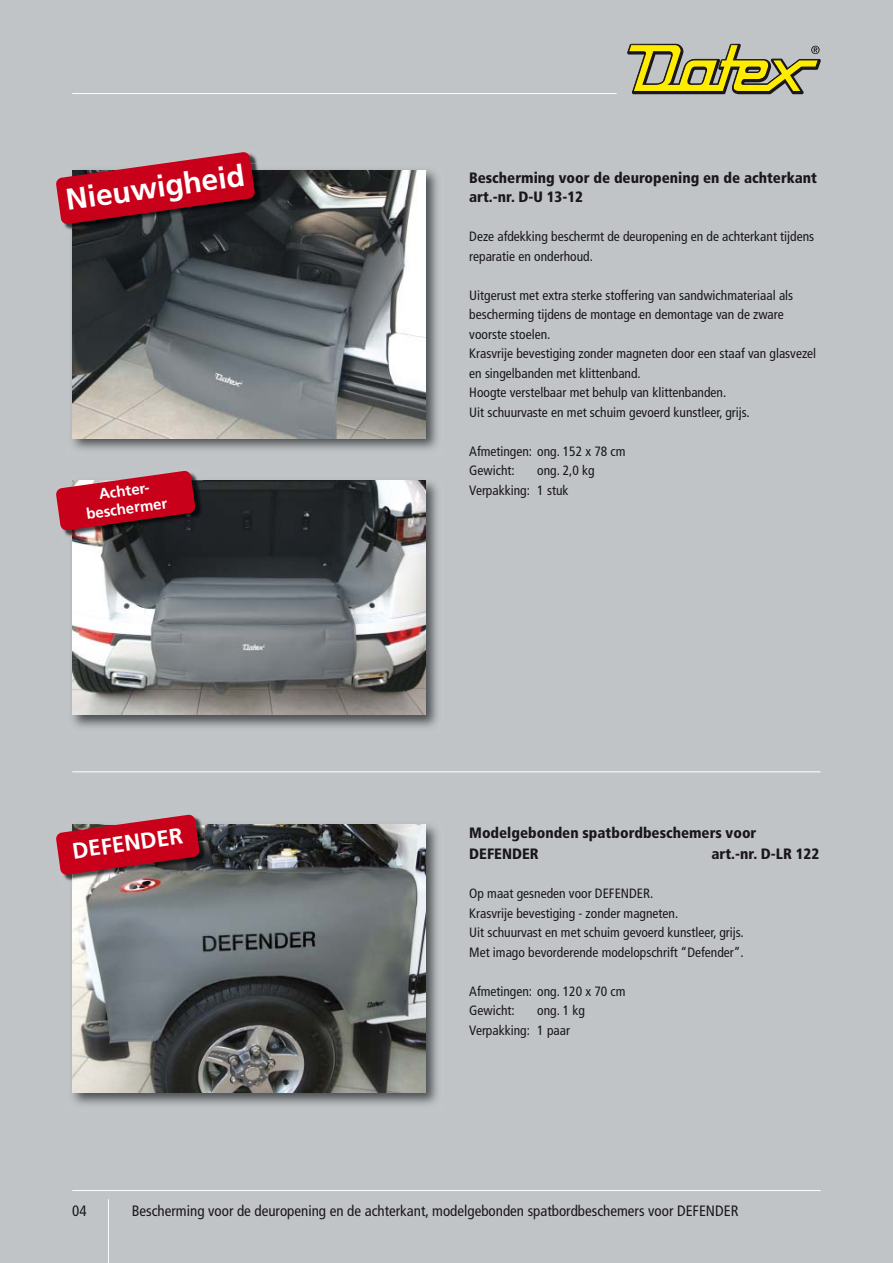
<style>
.page{position:relative;width:893px;height:1263px;background:#c1c4c7}
.page>*{position:absolute;margin:0;border:0;box-sizing:border-box;transform-origin:0 0}
.t1{font:700 30px "Frutiger";color:#fff}
.t2{font:700 22.5px "Frutiger";color:#fff}
.t3{font:900 condensed 15px/19.5px "Frutiger";color:#1a171c}
.t4{font:condensed 15px "Frutiger";color:#1a171c}
.t5{font:700 15px/17.7px "Frutiger";color:#fff;text-align:center}
.t6{font:condensed 13.5px/19.5px "Frutiger";color:#1a171c}
</style>
<div class="page">
<hr style="left:72px;top:771px;width:749px;height:1px;background:#fff">
<hr style="left:72px;top:93px;width:545px;height:1px;background:#fff">
<svg style="left:627px;top:44px;width:194px;height:50px"></svg>
<hr style="left:72px;top:1190px;width:749px;height:1px;background:#fff">
<hr style="left:108px;top:1199px;width:1px;height:64px;background:#fff">
<img style="left:72px;top:170px;width:366px;height:280px">
<img style="left:72px;top:170px;width:353px;height:268px">
<img style="left:72px;top:480px;width:366px;height:248px">
<img style="left:72px;top:480px;width:353px;height:234px">
<img style="left:64px;top:224px;width:8px;height:7px">
<img style="left:255px;top:163px;width:4px;height:7px">
<img style="left:72px;top:170px;width:197px;height:66px">
<svg style="left:56px;top:152px;width:199px;height:72px"></svg>
<img style="left:64px;top:531px;width:8px;height:7px">
<img style="left:72px;top:480px;width:137px;height:62px">
<svg style="left:56px;top:470px;width:140px;height:61px;background:#ad2638"></svg>
<img style="left:72px;top:824px;width:366px;height:281px">
<img style="left:72px;top:825px;width:353px;height:268px">
<img style="left:63px;top:875px;width:9px;height:7px">
<img style="left:200px;top:820px;width:7px;height:5px">
<img style="left:72px;top:825px;width:141px;height:61px">
<svg style="left:56px;top:814px;width:144px;height:61px;background:#b32c3d"></svg>
<h1 class="t1" style="left:65px;top:188px;width:181px;rotate:-8deg">Nieuwigheid</h1>
<p class="t5" style="left:83px;top:489px;width:83px;rotate:-8deg">Achter&shy;beschermer</p>
<h2 class="t2" style="left:71px;top:842px;width:113px;rotate:-8deg">DEFENDER</h2>
<p class="t3" style="left:469px;top:169px;width:349px">Bescherming voor de deuropening en de achterkant art.-nr. D-U 13-12</p>
<p class="t6" style="left:469px;top:228px;width:346px">Deze afdekking beschermt de deuropening en de achterkant tijdens reparatie en onderhoud.</p>
<p class="t6" style="left:469px;top:286px;width:349px">Uitgerust met extra sterke stoffering van sandwichmateriaal als bescherming tijdens de montage en demontage van de zware voorste stoelen.<br>Krasvrije bevestiging zonder magneten door een staaf van glasvezel en singelbanden met klittenband.<br>Hoogte verstelbaar met behulp van klittenbanden.<br>Uit schuurvaste en met schuim gevoerd kunstleer, grijs.</p>
<p class="t6" style="left:469px;top:442px;width:158px">Afmetingen: ong. 152 x 78 cm<br>Gewicht:</p>
<p class="t6" style="left:469px;top:462px;width:127px;text-indent:68px">ong. 2,0 kg<br>Verpakking: 1 stuk</p>
<p class="t3" style="left:469px;top:823px;width:289px;line-height:21.6px">Modelgebonden spatbordbeschemers voor<br>DEFENDER</p>
<p class="t3" style="left:712px;top:846px;width:109px">art.-nr. D-LR 122</p>
<p class="t6" style="left:469px;top:885px;width:276px">Op maat gesneden voor DEFENDER.<br>Krasvrije bevestiging - zonder magneten.<br>Uit schuurvast en met schuim gevoerd kunstleer, grijs.<br>Met imago bevorderende modelopschrift “Defender”.</p>
<p class="t6" style="left:469px;top:982px;width:158px">Afmetingen: ong. 120 x 70 cm<br>Gewicht:</p>
<p class="t6" style="left:469px;top:1002px;width:117px;text-indent:68px">ong. 1 kg<br>Verpakking: 1 paar</p>
<p class="t4" style="left:72px;top:1204px;width:16px">04</p>
<p class="t4" style="left:132px;top:1204px;width:608px">Bescherming voor de deuropening en de achterkant, modelgebonden spatbordbeschemers voor DEFENDER</p>
</div>
